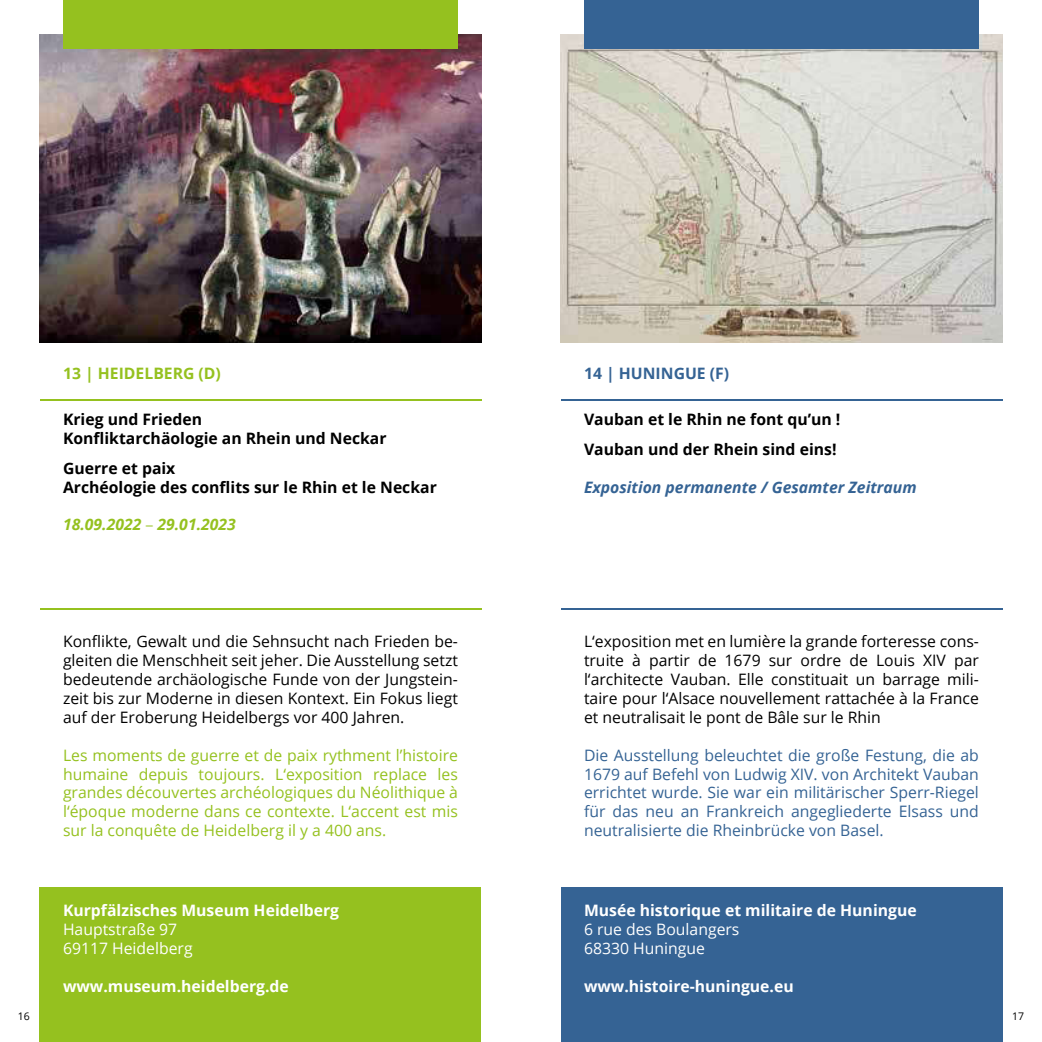
<style>
.page{position:relative;width:1042px;height:1042px;background:#fff}
.page>*{position:absolute;margin:0;border:0;box-sizing:border-box;transform-origin:0 0}
.t1{font:15.75px/18.9px "Open Sans";color:#000;text-align:justify}
.t2{font:15.75px/18.9px "Open Sans";color:#356394;text-align:justify}
.t3{font:15.75px/18.9px "Open Sans";color:#95c11f;text-align:justify}
.t4{font:700 15.75px/18.9px "Open Sans";color:#000}
.t5{font:700 15.75px "Open Sans";color:#fff}
.t6{font:15.75px/18.9px "Open Sans";color:#fff}
.t7{font:italic 700 15.75px "Open Sans";color:#356394}
.t8{font:italic 700 15.75px "Open Sans";color:#95c11f}
.t9{font:700 15.75px "Open Sans";color:#95c11f}
.t10{font:700 15.75px "Open Sans";color:#356394}
.t11{font:10.5px "Open Sans";color:#000}
.s1{font-family:"Myriad Pro";font-weight:400;font-style:normal}
</style>
<div class="page">
<div style="left:561px;top:887px;width:441px;height:155px;background:#356394"></div>
<img style="left:561px;top:35px;width:441px;height:307px">
<hr style="left:561px;top:399px;width:441px;height:2px;background:#356394">
<hr style="left:561px;top:608px;width:441px;height:2px;background:#356394">
<div style="left:584px;top:0;width:395px;height:48px;background:#356394"></div>
<div style="left:40px;top:887px;width:441px;height:155px;background:#95c11f"></div>
<img style="left:40px;top:35px;width:441px;height:307px">
<div style="left:63px;top:0;width:395px;height:48px;background:#95c11f"></div>
<hr style="left:40px;top:399px;width:441px;height:2px;background:#95c11f">
<hr style="left:40px;top:608px;width:441px;height:2px;background:#95c11f">
<p class="t9" style="left:63px;top:367px;width:159px">13 | HEIDELBERG (D)</p>
<p class="t4" style="left:63px;top:412px;width:325px">Krieg und Frieden<br>Konfliktarchäologie an Rhein und Neckar</p>
<p class="t4" style="left:63px;top:460px;width:375px">Guerre et paix<br>Archéologie des conflits sur le Rhin et le Neckar</p>
<p class="t8" style="left:63px;top:518px;width:174px">18.09.2022 <span class="s1">–</span> 29.01.2023</p>
<p class="t11" style="left:18px;top:1009px;width:14px">16</p>
<p class="t1" style="left:63px;top:631px;width:396px">Konflikte, Gewalt und die Sehnsucht nach Frieden be&shy;gleiten die Menschheit seit jeher. Die Ausstellung setzt bedeutende archäologische Funde von der Jungstein&shy;zeit bis zur Moderne in diesen Kontext. Ein Fokus liegt auf der Eroberung Heidelbergs vor 400 Jahren.</p>
<p class="t3" style="left:63px;top:747px;width:396px">Les moments de guerre et de paix rythment l’histoire humaine depuis toujours. L‘exposition replace les grandes découvertes archéologiques du Néolithique à l‘époque moderne dans ce contexte. L‘accent est mis sur la conquête de Heidelberg il y a 400 ans.</p>
<p class="t5" style="left:63px;top:904px;width:278px">Kurpfälzisches Museum Heidelberg</p>
<p class="t6" style="left:63px;top:919px;width:131px">Hauptstraße 97<br>69117 Heidelberg</p>
<p class="t5" style="left:63px;top:979px;width:227px">www.museum.heidelberg.de</p>
<p class="t10" style="left:584px;top:367px;width:147px">14 | HUNINGUE (F)</p>
<p class="t4" style="left:584px;top:406px;width:258px;line-height:29.4px">Vauban et le Rhin ne font qu’un !<br>Vauban und der Rhein sind eins!</p>
<p class="t7" style="left:584px;top:480px;width:334px">Exposition permanente / Gesamter Zeitraum</p>
<p class="t1" style="left:584px;top:633px;width:396px">L‘exposition met en lumière la grande forteresse cons&shy;truite à partir de 1679 sur ordre de Louis XIV par l‘architecte Vauban. Elle constituait un barrage mili&shy;taire pour l‘Alsace nouvellement rattachée à la France et neutralisait le pont de Bâle sur le Rhin</p>
<p class="t2" style="left:584px;top:747px;width:396px">Die Ausstellung beleuchtet die große Festung, die ab 1679 auf Befehl von Ludwig XIV. von Architekt Vauban errichtet wurde. Sie war ein militärischer Sperr-Riegel für das neu an Frankreich angegliederte Elsass und neutralisierte die Rheinbrücke von Basel.</p>
<p class="t5" style="left:584px;top:904px;width:334px">Musée historique et militaire de Huningue</p>
<p class="t6" style="left:584px;top:921px;width:157px">6 rue des Boulangers<br>68330 Huningue</p>
<p class="t5" style="left:584px;top:979px;width:211px">www.histoire-huningue.eu</p>
<p class="t11" style="left:1012px;top:1009px;width:14px">17</p>
</div>
